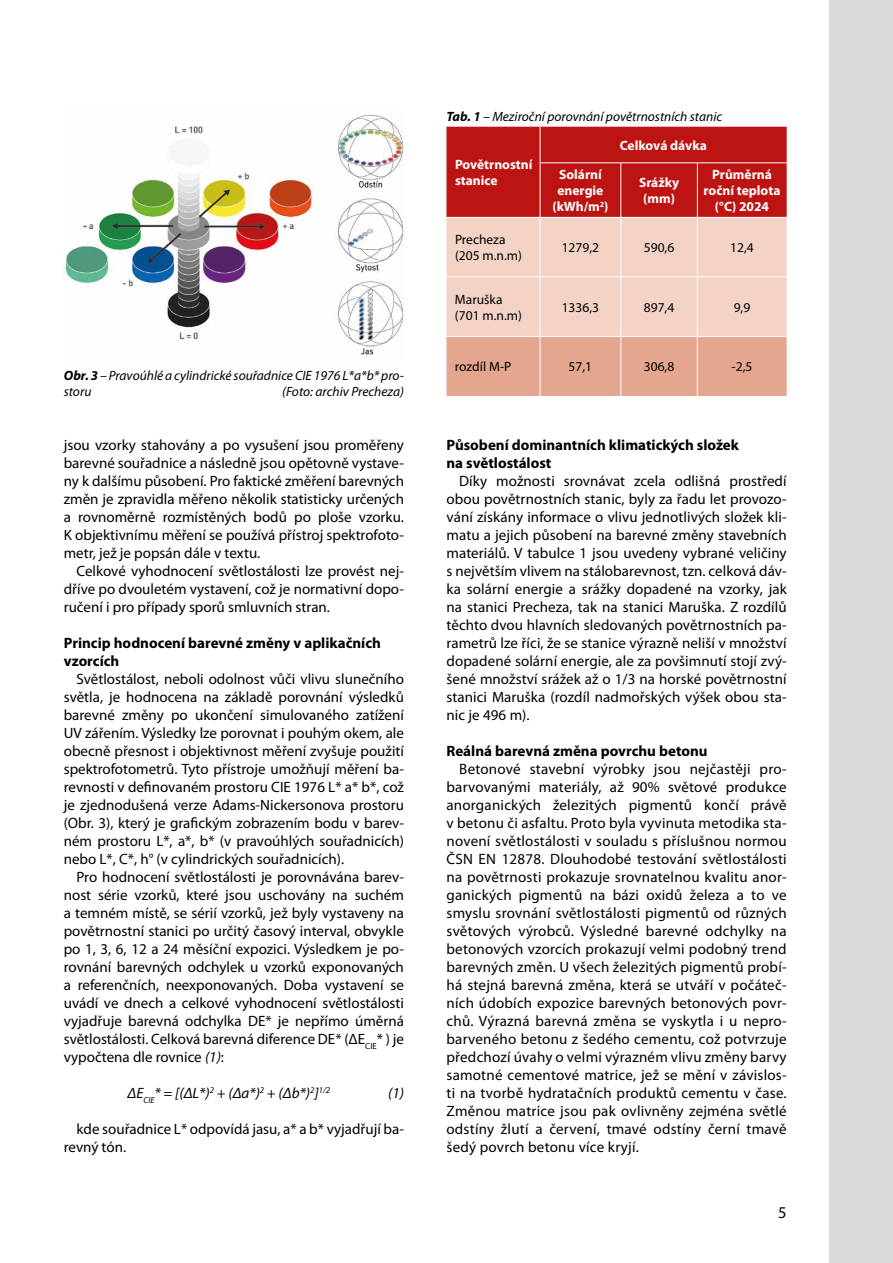
<style>
.page{position:relative;width:893px;height:1263px;background:#fff}
.page>*{position:absolute;margin:0;border:0;box-sizing:border-box;transform-origin:0 0}
.t1{font:16.5px "Myriad Pro";color:#000}
.t2{font:15px/18px "Myriad Pro";color:#000;text-align:justify}
.t3{font:700 15px/18px "Myriad Pro";color:#000}
.t4{font:italic 15px "Myriad Pro";color:#000}
.t5{font:italic 13.5px/16.2px "Myriad Pro";color:#000}
.t6{font:700 13.5px/16.2px "Myriad Pro";color:#fff;text-align:center}
.t7{font:13.5px/16.2px "Myriad Pro";color:#000}
.s1{font-weight:700}
.s2{font-style:italic}
</style>
<div class="page">
<div style="left:829px;top:0;width:64px;height:1263px;background:#dadada"></div>
<svg style="left:446px;top:127px;width:341px;height:269px;background:#dd897e"></svg>
<hr style="left:540px;top:127px;width:1px;height:35px;background:#fff">
<hr style="left:540px;top:162px;width:81px;height:1px;background:#fff">
<hr style="left:540px;top:163px;width:1px;height:54px;background:#fff">
<hr style="left:621px;top:162px;width:76px;height:1px;background:#fff">
<hr style="left:620px;top:163px;width:1px;height:54px;background:#fff">
<hr style="left:697px;top:162px;width:90px;height:1px;background:#fff">
<hr style="left:697px;top:163px;width:1px;height:54px;background:#fff">
<hr style="left:446px;top:217px;width:94px;height:1px;background:#fff">
<hr style="left:540px;top:217px;width:81px;height:1px;background:#fff">
<hr style="left:540px;top:218px;width:1px;height:58px;background:#fff">
<hr style="left:621px;top:217px;width:76px;height:1px;background:#fff">
<hr style="left:620px;top:218px;width:1px;height:58px;background:#fff">
<hr style="left:697px;top:217px;width:90px;height:1px;background:#fff">
<hr style="left:697px;top:218px;width:1px;height:58px;background:#fff">
<hr style="left:446px;top:276px;width:94px;height:1px;background:#fff">
<hr style="left:540px;top:276px;width:81px;height:1px;background:#fff">
<hr style="left:540px;top:277px;width:1px;height:59px;background:#fff">
<hr style="left:621px;top:276px;width:76px;height:1px;background:#fff">
<hr style="left:620px;top:277px;width:1px;height:59px;background:#fff">
<hr style="left:697px;top:276px;width:90px;height:1px;background:#fff">
<hr style="left:697px;top:277px;width:1px;height:59px;background:#fff">
<hr style="left:446px;top:336px;width:94px;height:1px;background:#fff">
<hr style="left:540px;top:336px;width:81px;height:1px;background:#fff">
<hr style="left:540px;top:337px;width:1px;height:59px;background:#fff">
<hr style="left:621px;top:336px;width:76px;height:1px;background:#fff">
<hr style="left:620px;top:337px;width:1px;height:59px;background:#fff">
<hr style="left:697px;top:336px;width:90px;height:1px;background:#fff">
<hr style="left:697px;top:337px;width:1px;height:59px;background:#fff">
<img style="left:64px;top:115px;width:340px;height:240px">
<p class="t5" style="left:64px;top:367px;width:342px"><span class="s1">Obr. 3</span> – Pravoúhlé a cylindrické souřadnice CIE 1976 L*a*b* pro&shy;storu</p>
<p class="t5" style="left:282px;top:383px;width:123px">(Foto: archiv Precheza)</p>
<p class="t2" style="left:64px;top:436px;width:342px">jsou vzorky stahovány a po vysušení jsou proměřeny barevné souřadnice a následně jsou opětovně vystave&shy;ny k dalšímu působení. Pro faktické změření barevných změn je zpravidla měřeno několik statisticky určených a rovnoměrně rozmístěných bodů po ploše vzorku.<br>K objektivnímu měření se používá přístroj spektrofoto&shy;metr, jež je popsán dále v textu.</p>
<p class="t2" style="left:64px;top:562px;width:342px;text-indent:13px">Celkové vyhodnocení světlostálosti lze provést nej&shy;dříve po dvouletém vystavení, což je normativní dopo&shy;ručení i pro případy sporů smluvních stran.</p>
<p class="t3" style="left:64px;top:633px;width:319px">Princip hodnocení barevné změny v aplikačních vzorcích</p>
<p class="t2" style="left:64px;top:670px;width:342px;text-indent:13px">Světlostálost, neboli odolnost vůči vlivu slunečního světla, je hodnocena na základě porovnání výsledků barevné změny po ukončení simulovaného zatížení UV zářením. Výsledky lze porovnat i pouhým okem, ale obecně přesnost i objektivnost měření zvyšuje použití spektrofotometrů. Tyto přístroje umožňují měření ba&shy;revnosti v definovaném prostoru CIE 1976 L* a* b*, což je zjednodušená verze Adams-Nickersonova prostoru (Obr. 3), který je grafickým zobrazením bodu v barev&shy;ném prostoru L*, a*, b* (v pravoúhlých souřadnicích) nebo L*, C*, h° (v cylindrických souřadnicích).</p>
<p class="t2" style="left:64px;top:868px;width:342px;text-indent:13px">Pro hodnocení světlostálosti je porovnávána barev&shy;nost série vzorků, které jsou uschovány na suchém a temném místě, se sérií vzorků, jež byly vystaveny na povětrnostní stanici po určitý časový interval, obvykle po 1, 3, 6, 12 a 24 měsíční expozici. Výsledkem je po&shy;rovnání barevných odchylek u vzorků exponovaných a referenčních, neexponovaných. Doba vystavení se uvádí ve dnech a celkové vyhodnocení světlostálosti vyjadřuje barevná odchylka DE* je nepřímo úměrná světlostálosti. Celková barevná diference DE* (ΔE<sub>CIE</sub>* ) je vypočtena dle rovnice <span class="s2">(1)</span>:</p>
<p class="t4" style="left:128px;top:1084px;width:204px">ΔE<sub>CIE</sub>* = [(ΔL*)<sup>2</sup> + (Δa*)<sup>2</sup> + (Δb*)<sup>2</sup>]<sup>1/2</sup></p>
<p class="t4" style="left:388px;top:1084px;width:17px">(1)</p>
<p class="t2" style="left:64px;top:1120px;width:342px;text-indent:13px">kde souřadnice L* odpovídá jasu, a* a b* vyjadřují ba&shy;revný tón.</p>
<p class="t5" style="left:446px;top:108px;width:277px"><span class="s1">Tab. 1</span> – Meziroční porovnání povětrnostních stanic</p>
<p class="t6" style="left:455px;top:156px;width:79px;text-align:left">Povětrnostní stanice</p>
<p class="t6" style="left:620px;top:137px;width:89px">Celková dávka</p>
<p class="t6" style="left:552px;top:166px;width:58px">Solární energie (kWh/m<sup>2</sup>)</p>
<p class="t6" style="left:639px;top:174px;width:42px">Srážky (mm)</p>
<p class="t6" style="left:704px;top:166px;width:78px">Průměrná roční teplota (°C) 2024</p>
<p class="t7" style="left:455px;top:231px;width:68px">Precheza (205 m.n.m)</p>
<p class="t7" style="left:562px;top:239px;width:39px">1279,2</p>
<p class="t7" style="left:644px;top:239px;width:32px">590,6</p>
<p class="t7" style="left:730px;top:239px;width:25px">12,4</p>
<p class="t7" style="left:455px;top:291px;width:68px">Maruška (701 m.n.m)</p>
<p class="t7" style="left:562px;top:299px;width:39px">1336,3</p>
<p class="t7" style="left:644px;top:299px;width:32px">897,4</p>
<p class="t7" style="left:734px;top:299px;width:18px">9,9</p>
<p class="t7" style="left:455px;top:358px;width:58px">rozdíl M-P</p>
<p class="t7" style="left:569px;top:358px;width:25px">57,1</p>
<p class="t7" style="left:644px;top:358px;width:32px">306,8</p>
<p class="t7" style="left:732px;top:358px;width:22px">-2,5</p>
<p class="t3" style="left:446px;top:435px;width:294px">Působení dominantních klimatických složek na světlostálost</p>
<p class="t2" style="left:446px;top:472px;width:342px;text-indent:13px">Díky možnosti srovnávat zcela odlišná prostředí obou povětrnostních stanic, byly za řadu let provozo&shy;vání získány informace o vlivu jednotlivých složek kli&shy;matu a jejich působení na barevné změny stavebních materiálů. V tabulce 1 jsou uvedeny vybrané veličiny s největším vlivem na stálobarevnost, tzn. celková dáv&shy;ka solární energie a srážky dopadené na vzorky, jak na stanici Precheza, tak na stanici Maruška. Z rozdílů těchto dvou hlavních sledovaných povětrnostních pa&shy;rametrů lze říci, že se stanice výrazně neliší v množství dopadené solární energie, ale za povšimnutí stojí zvý&shy;šené množství srážek až o 1/3 na horské povětrnostní stanici Maruška (rozdíl nadmořských výšek obou sta&shy;nic je 496 m).</p>
<p class="t3" style="left:446px;top:741px;width:263px">Reálná barevná změna povrchu betonu</p>
<p class="t2" style="left:446px;top:760px;width:342px;text-indent:13px">Betonové stavební výrobky jsou nejčastěji pro&shy;barvovanými materiály, až 90% světové produkce anorganických železitých pigmentů končí právě v betonu či asfaltu. Proto byla vyvinuta metodika sta&shy;novení světlostálosti v souladu s příslušnou normou ČSN EN 12878. Dlouhodobé testování světlostálosti na povětrnosti prokazuje srovnatelnou kvalitu anor&shy;ganických pigmentů na bázi oxidů železa a to ve smyslu srovnání světlostálosti pigmentů od různých světových výrobců. Výsledné barevné odchylky na betonových vzorcích prokazují velmi podobný trend barevných změn. U všech železitých pigmentů probí&shy;há stejná barevná změna, která se utváří v počáteč&shy;ních údobích expozice barevných betonových povr&shy;chů. Výrazná barevná změna se vyskytla i u nepro&shy;barveného betonu z šedého cementu, což potvrzuje předchozí úvahy o velmi výrazném vlivu změny barvy samotné cementové matrice, jež se mění v závislos&shy;ti na tvorbě hydratačních produktů cementu v čase.<br>Změnou matrice jsou pak ovlivněny zejména světlé odstíny žlutí a červení, tmavé odstíny černí tmavě šedý povrch betonu více kryjí.</p>
<p class="t1" style="left:778px;top:1202px;width:10px">5</p>
</div>
